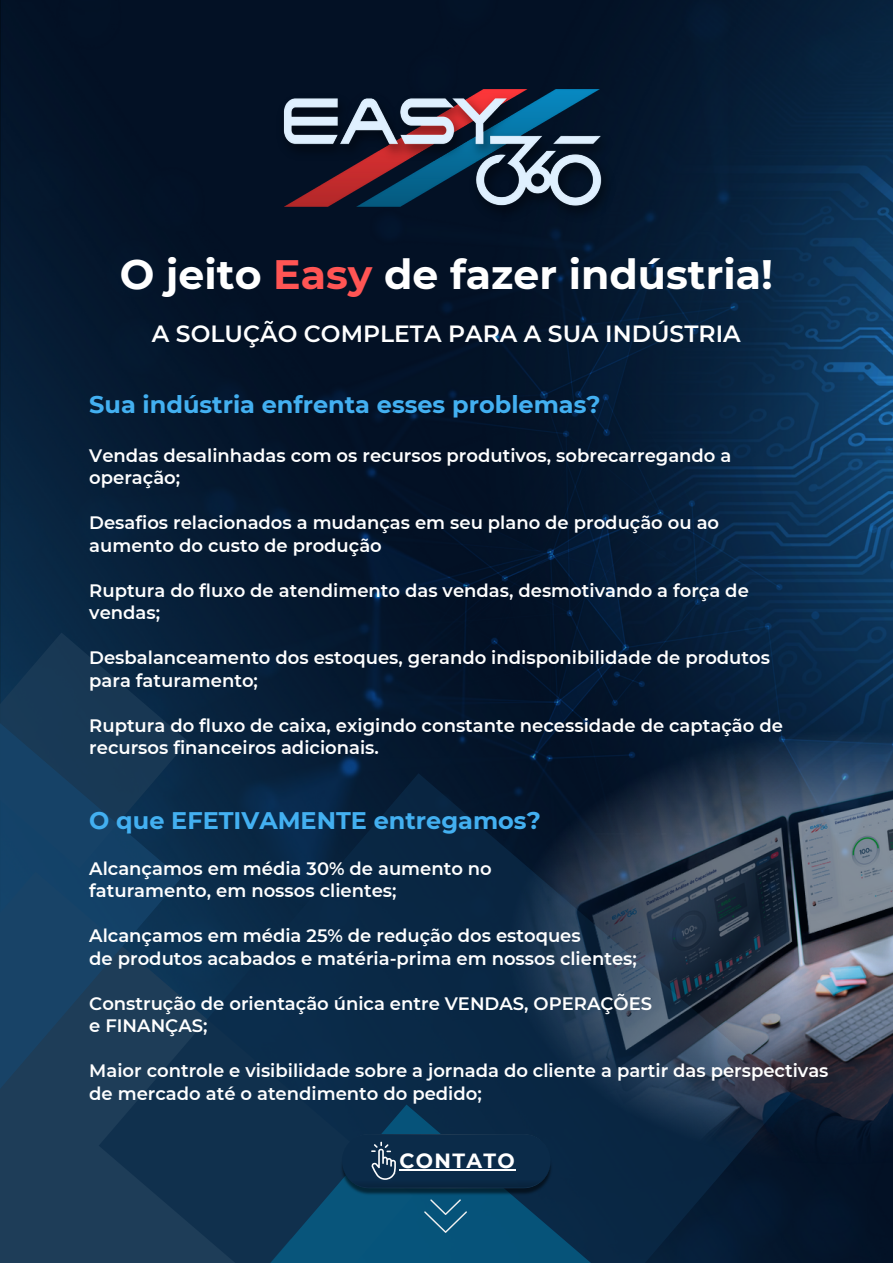
<style>
.page{position:relative;width:893px;height:1264px;background:#fff}
.page>*{position:absolute;margin:0;border:0;box-sizing:border-box;transform-origin:0 0}
.t1{font:700 41.1px "Montserrat";color:#fff}
.t2{font:700 24px "Montserrat";color:#43b0f1}
.t3{font:600 23.4px "Montserrat";color:#fff}
.t4{font:700 20.55px "Montserrat";letter-spacing:.065em;color:#fff}
.t5{font:600 18px/22.5px "Montserrat";color:#fff}
.s1{color:#ff5554}
</style>
<div class="page">
<img style="left:0;top:0;width:892px;height:1262px">
<div style="left:0;top:1128px;width:72px;height:134px;background:#1e3d58"></div>
<svg style="left:0;top:623px;width:197px;height:23px;background:#092844"></svg>
<svg style="left:0;top:646px;width:198px;height:482px;background:#153a5a"></svg>
<svg style="left:72px;top:747px;width:730px;height:515px;background:#0d2c49"></svg>
<svg style="left:231px;top:1091px;width:364px;height:171px;background:#0a3b5c"></svg>
<img style="left:272px;top:89px;width:347px;height:137px">
<img style="left:510px;top:729px;width:382px;height:436px">
<img style="left:339px;top:1138px;width:214px;height:57px">
<svg style="left:342px;top:1134px;width:208px;height:54px;background:#14324f"></svg>
<svg style="left:424px;top:1199px;width:43px;height:33px"></svg>
<p class="t1" style="left:120px;top:249px;width:654px">O jeito <span class="s1">Easy</span> de fazer indústria!</p>
<p class="t3" style="left:152px;top:319px;width:590px">A SOLUÇÃO COMPLETA PARA A SUA INDÚSTRIA</p>
<p class="t2" style="left:89px;top:390px;width:512px">Sua indústria enfrenta esses problemas?</p>
<p class="t5" style="left:89px;top:444px;width:643px">Vendas desalinhadas com os recursos produtivos, sobrecarregando a operação;</p>
<p class="t5" style="left:89px;top:511px;width:631px">Desafios relacionados a mudanças em seu plano de produção ou ao aumento do custo de produção</p>
<p class="t5" style="left:89px;top:579px;width:661px">Ruptura do fluxo de atendimento das vendas, desmotivando a força de vendas;</p>
<p class="t5" style="left:89px;top:646px;width:682px">Desbalanceamento dos estoques, gerando indisponibilidade de produtos para faturamento;</p>
<p class="t5" style="left:89px;top:714px;width:695px">Ruptura do fluxo de caixa, exigindo constante necessidade de captação de recursos financeiros adicionais.</p>
<p class="t2" style="left:89px;top:805px;width:453px">O que EFETIVAMENTE entregamos?</p>
<p class="t5" style="left:89px;top:857px;width:404px">Alcançamos em média 30% de aumento no</p>
<p class="t5" style="left:89px;top:879px;width:309px">faturamento, em nossos clientes;</p>
<p class="t5" style="left:89px;top:924px;width:493px">Alcançamos em média 25% de redução dos estoques</p>
<p class="t5" style="left:89px;top:947px;width:549px">de produtos acabados e matéria-prima em nossos clientes;</p>
<p class="t5" style="left:89px;top:992px;width:564px">Construção de orientação única entre VENDAS, OPERAÇÕES</p>
<p class="t5" style="left:89px;top:1014px;width:120px">e FINANÇAS;</p>
<p class="t5" style="left:89px;top:1059px;width:740px">Maior controle e visibilidade sobre a jornada do cliente a partir das perspectivas de mercado até o atendimento do pedido;</p>
<p class="t4" style="left:399px;top:1148px;width:117px">CONTATO</p>
</div>
